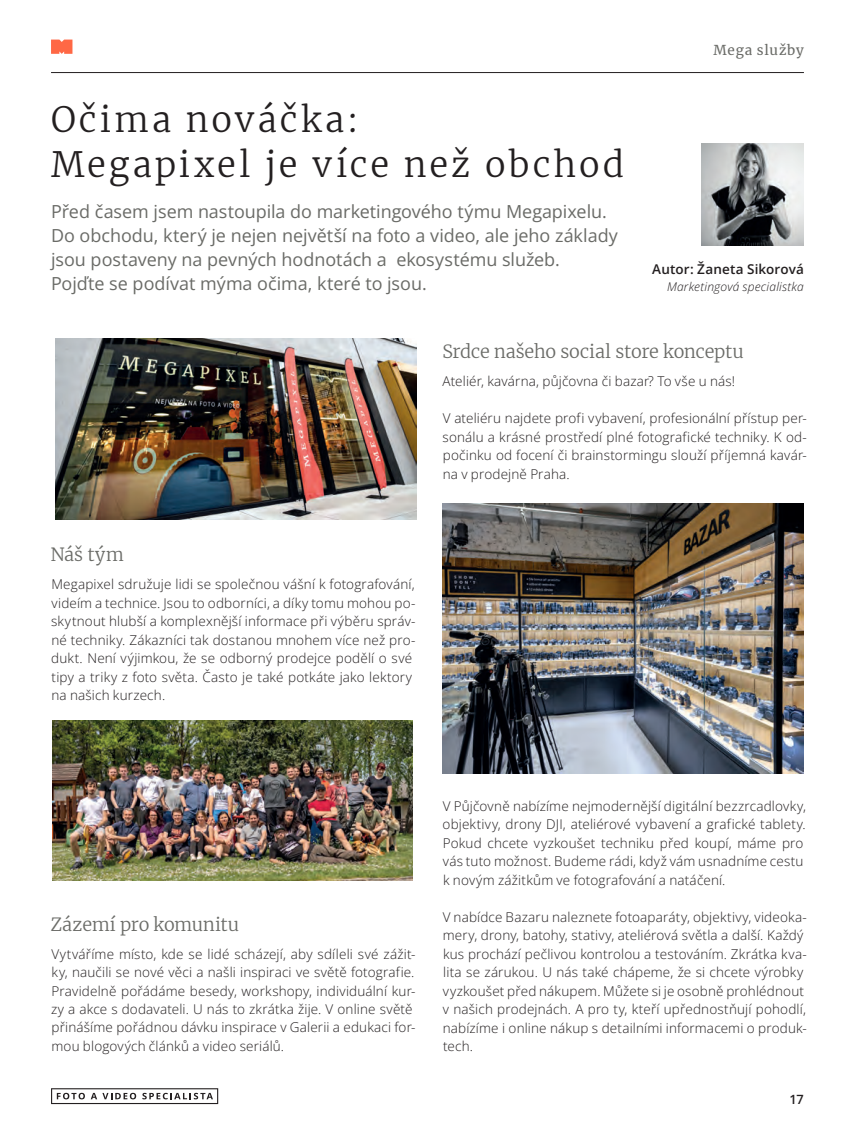
<style>
.page{position:relative;width:855px;height:1136px;background:#fff}
.page>*{position:absolute;margin:0;border:0;box-sizing:border-box;transform-origin:0 0}
.t1{font:300 34.5px/45px "Merriweather";letter-spacing:.09em;color:#231f20}
.t2{font:18px/24px "Open Sans";letter-spacing:-.005em;color:#6a6b67}
.t3{font:300 18px "Merriweather";letter-spacing:-.005em;color:#6a6b67}
.t4{font:300 13.5px/18.5px "Open Sans";letter-spacing:.015em;color:#231f20}
.t5{font:600 13.5px "Open Sans";letter-spacing:.01em;color:#231f20}
.t6{font:13.5px "Merriweather";letter-spacing:.055em;color:#6a6b67}
.t7{font:600 12.75px "Open Sans";color:#231f20}
.t8{font:italic 300 12px "Open Sans";letter-spacing:.015em;color:#231f20}
</style>
<div class="page">
<hr style="left:51px;top:72px;width:753px;height:1px;background:#231f20">
<svg style="left:51px;top:40px;width:21px;height:14px"></svg>
<svg style="left:51px;top:1088px;width:167px;height:15px"></svg>
<img style="left:702px;top:144px;width:102px;height:102px">
<img style="left:52px;top:720px;width:360px;height:160px">
<img style="left:55px;top:338px;width:362px;height:181px">
<img style="left:442px;top:503px;width:362px;height:270px">
<h1 class="t1" style="left:51px;top:96px;width:574px">Očima nováčka:<br>Megapixel je více než obchod</h1>
<h2 class="t2" style="left:51px;top:198px;width:568px">Před časem jsem nastoupila do marketingového týmu Megapixelu.<br>Do obchodu, který je nejen největší na foto a video, ale jeho základy jsou postaveny na pevných hodnotách a ekosystému služeb.<br>Pojďte se podívat mýma očima, které to jsou.</h2>
<p class="t6" style="left:713px;top:40px;width:92px">Mega služby</p>
<p class="t5" style="left:652px;top:260px;width:153px">Autor: Žaneta Sikorová</p>
<p class="t8" style="left:667px;top:278px;width:138px">Marketingová specialistka</p>
<h2 class="t3" style="left:51px;top:542px;width:75px">Náš tým</h2>
<p class="t4" style="left:51px;top:574px;width:366px">Megapixel sdružuje lidi se společnou vášní k fotografování, videím a technice. Jsou to odborníci, a díky tomu mohou po&shy;skytnout hlubší a komplexnější informace při výběru správ&shy;né techniky. Zákazníci tak dostanou mnohem více než pro&shy;dukt. Není výjimkou, že se odborný prodejce podělí o své tipy a triky z foto světa. Často je také potkáte jako lektory na našich kurzech.</p>
<h2 class="t3" style="left:442px;top:339px;width:303px">Srdce našeho social store konceptu</h2>
<p class="t4" style="left:442px;top:371px;width:294px">Ateliér, kavárna, půjčovna či bazar? To vše u nás!</p>
<p class="t4" style="left:442px;top:408px;width:366px;text-align:justify">V ateliéru najdete profi vybavení, profesionální přístup per&shy;sonálu a krásné prostředí plné fotografické techniky. K od&shy;počinku od focení či brainstormingu slouží příjemná kavár&shy;na v prodejně Praha.</p>
<h2 class="t3" style="left:51px;top:911px;width:190px">Zázemí pro komunitu</h2>
<p class="t4" style="left:51px;top:944px;width:366px">Vytváříme místo, kde se lidé scházejí, aby sdíleli své zážit&shy;ky, naučili se nové věci a našli inspiraci ve světě fotografie.<br>Pravidelně pořádáme besedy, workshopy, individuální kur&shy;zy a akce s dodavateli. U nás to zkrátka žije. V online světě přinášíme pořádnou dávku inspirace v Galerii a edukaci for&shy;mou blogových článků a video seriálů.</p>
<p class="t4" style="left:442px;top:796px;width:365px">V Půjčovně nabízíme nejmodernější digitální bezzrcadlovky, objektivy, drony DJI, ateliérové vybavení a grafické tablety.<br>Pokud chcete vyzkoušet techniku před koupí, máme pro vás tuto možnost. Budeme rádi, když vám usnadníme cestu k novým zážitkům ve fotografování a natáčení.</p>
<p class="t4" style="left:443px;top:907px;width:366px">V nabídce Bazaru naleznete fotoaparáty, objektivy, videoka&shy;mery, drony, batohy, stativy, ateliérová světla a další. Každý kus prochází pečlivou kontrolou a testováním. Zkrátka kva&shy;lita se zárukou. U nás také chápeme, že si chcete výrobky vyzkoušet před nákupem. Můžete si je osobně prohlédnout v našich prodejnách. A pro ty, kteří upřednostňují pohodlí, nabízíme i online nákup s detailními informacemi o produk&shy;tech.</p>
<p class="t7" style="left:789px;top:1090px;width:16px">17</p>
</div>
